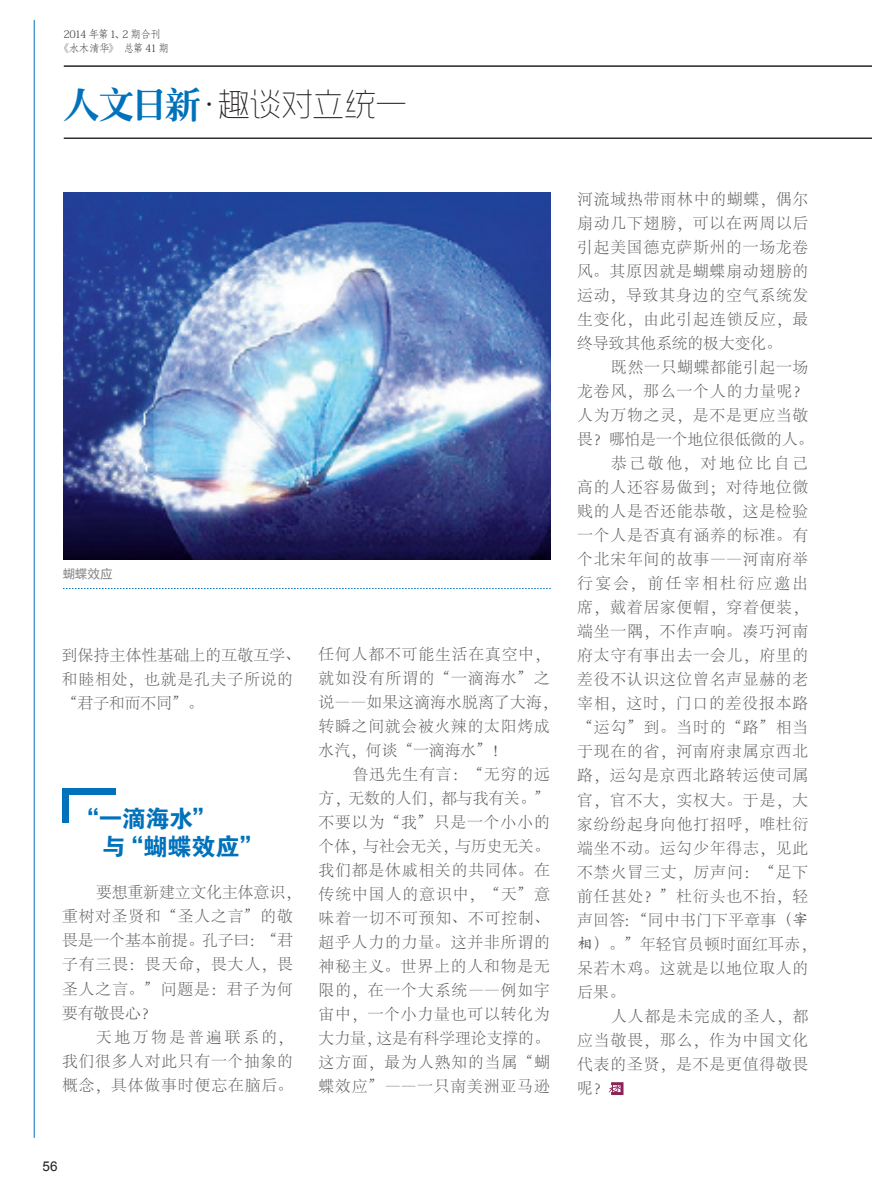
<style>
.page{position:relative;width:872px;height:1191px;background:#fff}
.page>*{position:absolute;margin:0;border:0;box-sizing:border-box;transform-origin:0 0}
.t1{font:300 expanded 31.5px "RTWS Yue Go Trial";letter-spacing:-.01em;color:#231f20}
.正文标题{font:24px "FZDHTK GBK1 0";letter-spacing:-.01em;color:#0071bb}
.正文字体{font:300 15.75px/24px "Adobe Song Std";letter-spacing:.055em;color:#57585a;text-align:justify}
.正文字体-2{font:300 15.75px/24px "Adobe Song Std";letter-spacing:.03em;color:#57585a}
.正文字体-3{font:300 15.75px/24px "Adobe Song Std";letter-spacing:.015em;color:#57585a}
.t2{font:13.5px "Arial";color:#231f20}
.t3{font:12px "Microsoft Ya Hei";color:#808285}
.t4{font:10.5px/13.5px "Adobe Fangsong Std";letter-spacing:-.06em;color:#3e3e3f;text-align:center}
.s1{font-family:"CT Lao Song SJ";font-weight:400;font-stretch:normal;font-size:36.15px;color:#0071bb}
.s2{font-family:"Adobe Song Std";font-stretch:normal}
.s3{font-family:"H Yc 1 gj";font-weight:400}
</style>
<div class="page">
<hr style="left:64px;top:66px;width:808px;height:1px;background:#231f20">
<hr style="left:64px;top:138px;width:808px;height:1px;background:#231f20">
<img style="left:63px;top:192px;width:487px;height:367px">
<svg style="left:613px;top:1086px;width:6px;height:5px"></svg>
<div style="left:609px;top:1082px;width:14px;height:13px;border:3px solid #8e235a"></div>
<svg style="left:62px;top:788px;width:53px;height:35px"></svg>
<hr style="left:34px;top:20px;width:1px;height:1117px;background:#0071bb">
<svg style="left:63px;top:588px;width:488px;height:1px"></svg>
<p class="t4" style="left:58px;top:28px;width:112px">2014 年第 1、2 期合刊《水木清华》 总第 41 期</p>
<p class="t1" style="left:63px;top:90px;width:345px"><span class="s1">人文日新</span><span class="s2">·</span>趣谈对立统一</p>
<p class="t3" style="left:63px;top:565px;width:51px">蝴蝶效应</p>
<p class="正文字体-3" style="left:62px;top:644px;width:240px">到保持主体性基础上的互敬互学、和睦相处，也就是孔夫子所说的“君子和而不同”。</p>
<p class="正文标题" style="left:75px;top:806px;width:142px">“一滴海水”</p>
<p class="正文标题" style="left:102px;top:833px;width:163px">与“蝴蝶效应”</p>
<p class="正文字体-2" style="left:62px;top:881px;width:240px;text-indent:34px">要想重新建立文化主体意识，重树对圣贤和“圣人之言”的敬畏是一个基本前提。孔子曰：“君子有三畏：畏天命，畏大人，畏圣人之言。”问题是：君子为何要有敬畏心？</p>
<p class="正文字体" style="left:62px;top:1025px;width:232px;text-indent:34px">天地万物是普遍联系的，我们很多人对此只有一个抽象的概念，具体做事时便忘在脑后。</p>
<p class="正文字体" style="left:319px;top:642px;width:240px;text-align:left">任何人都不可能生活在真空中，就如没有所谓的“一滴海水”之说——如果这滴海水脱离了大海，转瞬之间就会被火辣的太阳烤成水汽，何谈“一滴海水”！</p>
<p class="正文字体" style="left:319px;top:762px;width:233px;text-indent:34px">鲁迅先生有言：“无穷的远方，无数的人们，都与我有关。”不要以为“我”只是一个小小的个体，与社会无关，与历史无关。我们都是休戚相关的共同体。在传统中国人的意识中，“天”意味着一切不可预知、不可控制、超乎人力的力量。这并非所谓的神秘主义。世界上的人和物是无限的，在一个大系统——例如宇宙中，一个小力量也可以转化为大力量，这是有科学理论支撑的。这方面，最为人熟知的当属“蝴蝶效应”——一只南美洲亚马逊</p>
<p class="t2" style="left:43px;top:1157px;width:17px">56</p>
<p class="正文字体" style="left:577px;top:188px;width:233px">河流域热带雨林中的蝴蝶，偶尔扇动几下翅膀，可以在两周以后引起美国德克萨斯州的一场龙卷风。其原因就是蝴蝶扇动翅膀的运动，导致其身边的空气系统发生变化，由此引起连锁反应，最终导致其他系统的极大变化。</p>
<p class="正文字体" style="left:577px;top:356px;width:238px;text-align:left;text-indent:34px">既然一只蝴蝶都能引起一场龙卷风，那么一个人的力量呢？人为万物之灵，是不是更应当敬畏？哪怕是一个地位很低微的人。</p>
<p class="正文字体" style="left:577px;top:452px;width:240px;text-align:left;text-indent:34px">恭己敬他，对地位比自己高的人还容易做到；对待地位微贱的人是否还能恭敬，这是检验一个人是否真有涵养的标准。有个北宋年间的故事——河南府举行宴会，前任宰相杜衍应邀出席，戴着居家便帽，穿着便装，端坐一隅，不作声响。凑巧河南府太守有事出去一会儿，府里的差役不认识这位曾名声显赫的老宰相，这时，门口的差役报本路“运勾”到。当时的“路”相当于现在的省，河南府隶属京西北路，运勾是京西北路转运使司属官，官不大，实权大。于是，大家纷纷起身向他打招呼，唯杜衍端坐不动。运勾少年得志，见此不禁火冒三丈，厉声问：“足下前任甚处？”杜衍头也不抬，轻声回答：“同中书门下平章事<span class="s3">（宰相）</span>。”年轻官员顿时面红耳赤，呆若木鸡。这就是以地位取人的后果。</p>
<p class="正文字体" style="left:577px;top:1004px;width:233px;text-indent:34px">人人都是未完成的圣人，都应当敬畏，那么，作为中国文化代表的圣贤，是不是更值得敬畏呢？</p>
</div>
